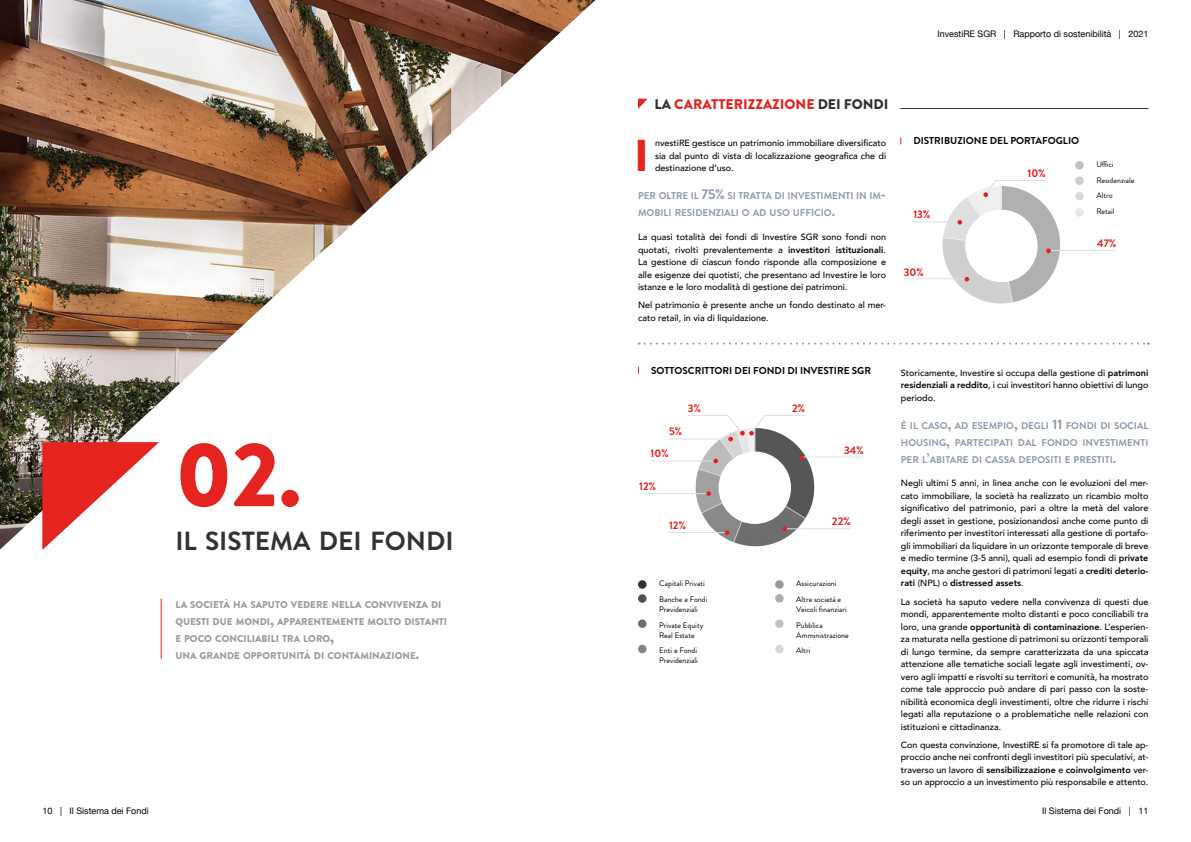
<style>
.page{position:relative;width:1191px;height:842px;background:#fff}
.page>*{position:absolute;margin:0;border:0;box-sizing:border-box;transform-origin:0 0}
.t1{font:900 91.4px "Brandon Grotesque";color:#e5231f}
.t2{font:900 44.7px "Brandon Grotesque";color:#e5231f}
.t3{font:700 26.2px "Brandon Grotesque";color:#333232}
.t4{font:900 14px "Brandon Grotesque";color:#e5231f}
.t5{font:700 11px "Brandon Grotesque";color:#e51c20}
.t6{font:700 11px "Brandon Grotesque";color:#e5231f}
.t7{font:700 10px "Brandon Grotesque";color:#000}
.t8{font:700 9.8px/16.8px "Brandon Grotesque";color:#8e99ad}
.t9{font:900 9.8px/16.8px "Brandon Grotesque";color:#9d9b9b}
.t10{font:500 9px/12.5px "Avenir";color:#000;text-align:justify}
.t11{font:9px "Helvetica Neue";color:#000}
.t12{font:8px/15.7px "Brandon Grotesque";color:#000}
.s1{font-size:14px}
.s2{color:#333232}
.s3{font-weight:800}
</style>
<div class="page">
<img style="left:0;top:0;width:595px;height:549px">
<svg style="left:42px;top:442px;width:117px;height:108px"></svg>
<hr style="left:161px;top:599px;width:1px;height:60px;background:#e5231f">
<hr style="left:900px;top:108px;width:248px;height:1px;background:#333232">
<svg style="left:638px;top:99px;width:9px;height:10px"></svg>
<div style="left:1075px;top:161px;width:8px;height:9px;background:#bbc1c5;border-radius:50%"></div>
<div style="left:1075px;top:176px;width:8px;height:9px;background:#c8cdd0;border-radius:50%"></div>
<div style="left:1075px;top:192px;width:8px;height:8px;background:#d6d9dc;border-radius:50%"></div>
<div style="left:1075px;top:208px;width:8px;height:9px;background:#e4e6e8;border-radius:50%"></div>
<div style="left:638px;top:580px;width:8px;height:9px;background:#333232;border-radius:50%"></div>
<div style="left:775px;top:580px;width:8px;height:9px;background:#999898;border-radius:50%"></div>
<div style="left:638px;top:594px;width:8px;height:9px;background:#525151;border-radius:50%"></div>
<div style="left:775px;top:594px;width:8px;height:9px;background:#aeadad;border-radius:50%"></div>
<svg style="left:638px;top:619px;width:8px;height:9px"></svg>
<div style="left:775px;top:619px;width:8px;height:9px;background:#c2c1c1;border-radius:50%"></div>
<div style="left:638px;top:645px;width:8px;height:8px;background:#848484;border-radius:50%"></div>
<div style="left:775px;top:645px;width:8px;height:8px;background:#d7d6d6;border-radius:50%"></div>
<img style="left:941px;top:189px;width:119px;height:115px">
<div style="left:965px;top:210px;width:72px;height:72px;background:#fff;border-radius:50%"></div>
<img style="left:696px;top:441px;width:120px;height:106px">
<hr style="left:801px;top:457px;width:62px;height:1px;background:#d7e2e4">
<svg style="left:799px;top:455px;width:5px;height:5px"></svg>
<hr style="left:784px;top:528px;width:66px;height:1px;background:#d7e2e4">
<hr style="left:669px;top:532px;width:58px;height:1px;background:#d7e2e4">
<hr style="left:639px;top:493px;width:69px;height:1px;background:#d7e2e4">
<hr style="left:650px;top:460px;width:66px;height:1px;background:#d7e2e4">
<hr style="left:669px;top:438px;width:61px;height:1px;background:#d7e2e4">
<svg style="left:638px;top:343px;width:510px;height:2px"></svg>
<hr style="left:1048px;top:250px;width:68px;height:1px;background:#d7e2e4">
<hr style="left:904px;top:278px;width:63px;height:1px;background:#d7e2e4">
<hr style="left:912px;top:221px;width:48px;height:1px;background:#d7e2e4">
<svg style="left:1046px;top:249px;width:4px;height:4px"></svg>
<svg style="left:964px;top:277px;width:5px;height:4px"></svg>
<svg style="left:957px;top:220px;width:5px;height:5px"></svg>
<div style="left:718px;top:451px;width:73px;height:73px;background:#fff;border-radius:50%"></div>
<svg style="left:782px;top:526px;width:5px;height:5px"></svg>
<svg style="left:706px;top:491px;width:5px;height:5px"></svg>
<svg style="left:713px;top:459px;width:5px;height:4px"></svg>
<svg style="left:687px;top:415px;width:118px;height:26px"></svg>
<svg style="left:724px;top:530px;width:5px;height:5px"></svg>
<svg style="left:983px;top:180px;width:63px;height:17px"></svg>
<h1 class="t1" style="left:175px;top:410px;width:127px">02.</h1>
<h3 class="t3" style="left:175px;top:523px;width:280px">IL SISTEMA DEI FONDI</h3>
<p class="t9" style="left:175px;top:597px;width:273px">LA SOCIETÀ HA SAPUTO VEDERE NELLA CONVIVENZA DI QUESTI DUE MONDI<span class="s1">,</span> APPARENTEMENTE MOLTO DISTANTI E POCO CONCILIABILI TRA LORO<span class="s1">,<br></span>UNA GRANDE OPPORTUNITÀ DI CONTAMINAZIONE<span class="s1">.</span></p>
<p class="t11" style="left:937px;top:27px;width:213px">InvestiRE SGR | Rapporto di sostenibilità | 2021</p>
<h3 class="t4" style="left:654px;top:94px;width:236px"><span class="s2">LA</span> CARATTERIZZAZIONE <span class="s2">DEI FONDI</span></h3>
<h2 class="t2" style="left:634px;top:124px;width:16px">I</h2>
<p class="t10" style="left:655px;top:136px;width:233px">nvestiRE gestisce un patrimonio immobiliare diversificato sia dal punto di vista di localizzazione geografica che di destinazione d’uso.</p>
<p class="t8" style="left:638px;top:188px;width:250px">PER OLTRE IL <span class="s1">75%</span> SI TRATTA DI INVESTIMENTI IN IM<span class="s1">-<br></span>MOBILI RESIDENZIALI O AD USO UFFICIO<span class="s1">.</span></p>
<p class="t10" style="left:638px;top:230px;width:250px">La quasi totalità dei fondi di Investire SGR sono fondi non quotati, rivolti prevalentemente a <span class="s3">investitori istituzionali</span>.<br>La gestione di ciascun fondo risponde alla composizione e alle esigenze dei quotisti, che presentano ad Investire le loro istanze e le loro modalità di gestione dei patrimoni.</p>
<p class="t10" style="left:638px;top:298px;width:250px">Nel patrimonio è presente anche un fondo destinato al mer&shy;cato retail, in via di liquidazione.</p>
<p class="t7" style="left:913px;top:134px;width:7px">DISTRIBUZIONE</p>
<p class="t7" style="left:989px;top:134px;width:7px">DEL</p>
<p class="t7" style="left:1010px;top:134px;width:8px">PORTAFOGLIO</p>
<p class="t5" style="left:913px;top:207px;width:18px">13%</p>
<p class="t5" style="left:904px;top:264px;width:21px">30%</p>
<p class="t5" style="left:1027px;top:166px;width:20px">10%</p>
<p class="t12" style="left:1096px;top:157px;width:40px">Uffici<br>Residenziale<br>Altro<br>Retail</p>
<p class="t5" style="left:1097px;top:235px;width:21px">47%</p>
<p class="t7" style="left:651px;top:363px;width:7px">SOTTOSCRITTORI</p>
<p class="t7" style="left:734px;top:363px;width:6px">DEI</p>
<p class="t7" style="left:753px;top:363px;width:8px">FONDI</p>
<p class="t7" style="left:787px;top:363px;width:20px">DI INVESTIRE</p>
<p class="t7" style="left:851px;top:363px;width:8px">SGR</p>
<p class="t6" style="left:688px;top:401px;width:15px">3%</p>
<p class="t5" style="left:792px;top:401px;width:14px">2%</p>
<p class="t6" style="left:669px;top:423px;width:15px">5%</p>
<p class="t6" style="left:650px;top:445px;width:20px">10%</p>
<p class="t6" style="left:639px;top:478px;width:18px">12%</p>
<p class="t6" style="left:669px;top:518px;width:18px">12%</p>
<p class="t12" style="left:659px;top:576px;width:50px">Capitali Privati<br>Banche e Fondi</p>
<p class="t12" style="left:659px;top:601px;width:46px">Previdenziali<br>Private Equity</p>
<p class="t12" style="left:659px;top:627px;width:39px">Real Estate<br>Enti e Fondi</p>
<p class="t12" style="left:659px;top:653px;width:40px">Previdenziali</p>
<p class="t5" style="left:844px;top:442px;width:21px">34%</p>
<p class="t5" style="left:832px;top:514px;width:20px">22%</p>
<p class="t12" style="left:796px;top:576px;width:46px">Assicurazioni<br>Altre società e</p>
<p class="t12" style="left:796px;top:601px;width:52px">Veicoli finanziari<br>Pubblica</p>
<p class="t12" style="left:796px;top:627px;width:54px">Amministrazione<br>Altri</p>
<p class="t10" style="left:900px;top:366px;width:249px">Storicamente, Investire si occupa della gestione di <span class="s3">patrimoni residenziali a reddito</span>, i cui investitori hanno obiettivi di lungo periodo.</p>
<p class="t8" style="left:900px;top:417px;width:249px;text-align:justify">È IL CASO<span class="s1">,</span> AD ESEMPIO<span class="s1">,</span> DEGLI <span class="s1">11</span> FONDI DI SOCIAL HOUSING<span class="s1">,</span> PARTECIPATI DAL FONDO INVESTIMENTI PER L<span class="s1">’</span>ABITARE DI CASSA DEPOSITI E PRESTITI<span class="s1">.</span></p>
<p class="t10" style="left:900px;top:476px;width:249px">Negli ultimi 5 anni, in linea anche con le evoluzioni del mer&shy;cato immobiliare, la società ha realizzato un ricambio molto significativo del patrimonio, pari a oltre la metà del valore degli asset in gestione, posizionandosi anche come punto di riferimento per investitori interessati alla gestione di portafo&shy;gli immobiliari da liquidare in un orizzonte temporale di breve e medio termine (3-5 anni), quali ad esempio fondi di <span class="s3">private equity</span>, ma anche gestori di patrimoni legati a <span class="s3">crediti deterio&shy;rati</span> (NPL) o <span class="s3">distressed assets</span>.</p>
<p class="t10" style="left:900px;top:595px;width:249px">La società ha saputo vedere nella convivenza di questi due mondi, apparentemente molto distanti e poco conciliabili tra loro, una grande <span class="s3">opportunità di contaminazione</span>. L’esperien&shy;za maturata nella gestione di patrimoni su orizzonti temporali di lungo termine, da sempre caratterizzata da una spiccata attenzione alle tematiche sociali legate agli investimenti, ov&shy;vero agli impatti e risvolti su territori e comunità, ha mostrato come tale approccio può andare di pari passo con la soste&shy;nibilità economica degli investimenti, oltre che ridurre i rischi legati alla reputazione o a problematiche nelle relazioni con istituzioni e cittadinanza.</p>
<p class="t10" style="left:900px;top:738px;width:249px">Con questa convinzione, InvestiRE si fa promotore di tale ap&shy;proccio anche nei confronti degli investitori più speculativi, at&shy;traverso un lavoro di <span class="s3">sensibilizzazione</span> e <span class="s3">coinvolgimento</span> ver&shy;so un approccio a un investimento più responsabile e attento.</p>
<p class="t11" style="left:43px;top:804px;width:21px">10 |</p>
<p class="t11" style="left:1129px;top:804px;width:21px">| 11</p>
<p class="t11" style="left:70px;top:804px;width:81px">Il Sistema dei Fondi</p>
<p class="t11" style="left:1042px;top:804px;width:81px">Il Sistema dei Fondi</p>
</div>
